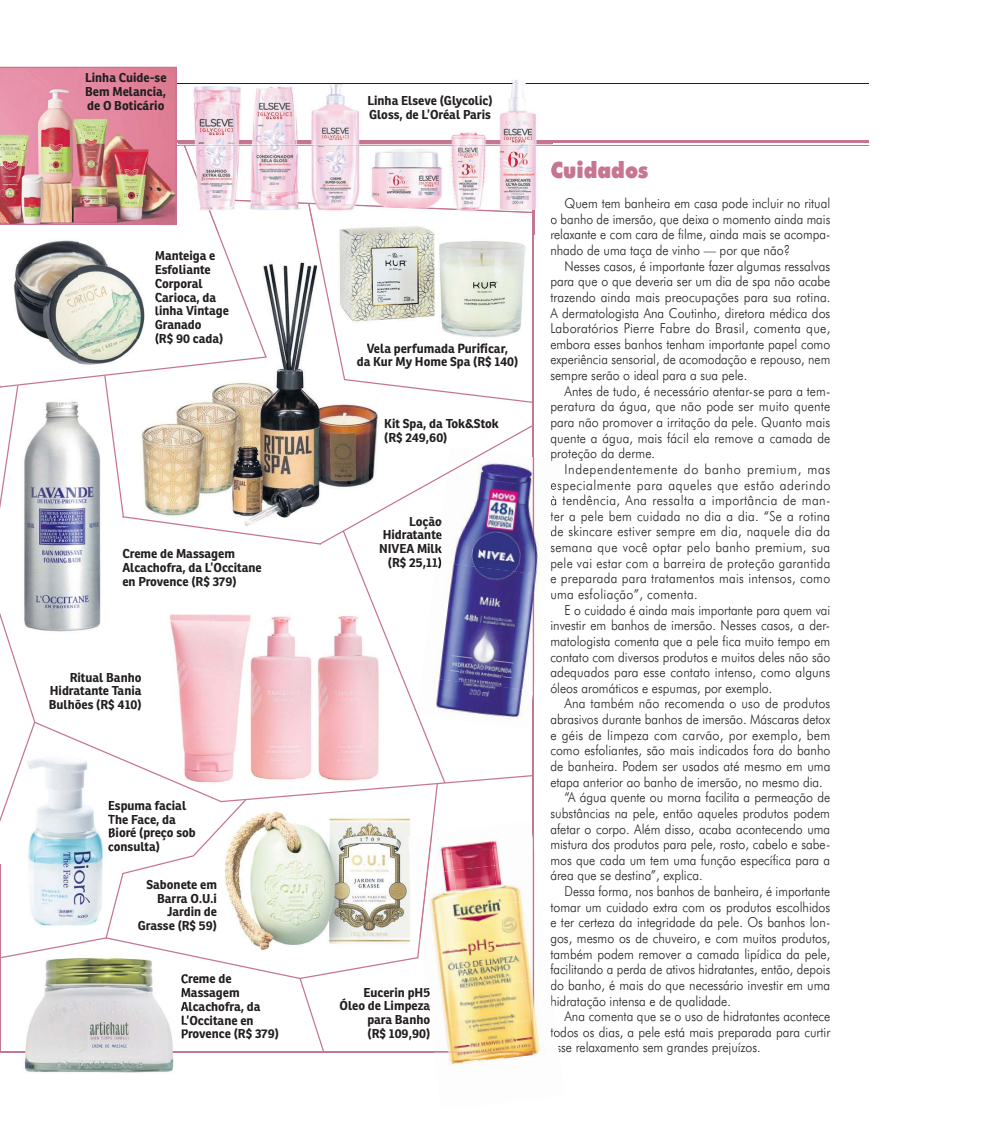
<style>
.page{position:relative;width:989px;height:1124px;background:#fff}
.page>*{position:absolute;margin:0;border:0;box-sizing:border-box;transform-origin:0 0}
.t1{font:900 22.5px "Futura BT";color:#c67691;scale:.9 1}
.t2{font:300 13.75px/15.6px "Futura BT";color:#231f20;text-align:justify;scale:.9 1}
.t3{font:300 13.75px/15.6px "Futura BT";color:#231f20;text-align:justify;scale:.92 1}
.t4{font:300 13.75px/15.6px "Futura BT";color:#231f20;text-align:justify;scale:.88 1}
.t5{font:300 13.75px/15.6px "Futura BT";color:#231f20;text-align:justify;scale:.89 1}
.t6{font:300 13.75px "Futura BT";letter-spacing:.02em;color:#231f20;scale:.92 1}
.t7{font:300 13.75px "Futura BT";color:#231f20;scale:.91 1}
.t8{font:700 12.5px/13.8px "Ronnia";color:#231f20}
</style>
<div class="page">
<hr style="left:0;top:140px;width:868px;height:3px;background:#c67691">
<hr style="left:0;top:145px;width:868px;height:1px;background:#c67691">
<hr style="left:0;top:83px;width:868px;height:1px;background:#231f20">
<hr style="left:0;top:1050px;width:533px;height:2px;background:#c67691">
<img style="left:11px;top:1051px;width:174px;height:22px">
<img style="left:534px;top:457px;width:6px;height:105px">
<img style="left:534px;top:562px;width:5px;height:121px">
<svg style="left:550px;top:483px;width:9px;height:54px"></svg>
<img style="left:534px;top:860px;width:1px;height:39px">
<img style="left:534px;top:899px;width:1px;height:39px">
<img style="left:534px;top:938px;width:1px;height:39px">
<img style="left:534px;top:977px;width:2px;height:39px">
<img style="left:432px;top:1052px;width:40px;height:13px">
<img style="left:472px;top:1052px;width:41px;height:10px">
<img style="left:513px;top:1016px;width:31px;height:42px">
<img style="left:477px;top:1060px;width:36px;height:2px">
<img style="left:518px;top:1055px;width:26px;height:3px">
<svg style="left:551px;top:988px;width:2px;height:18px"></svg>
<svg style="left:550px;top:1028px;width:7px;height:9px"></svg>
<img style="left:447px;top:1051px;width:86px;height:1px">
<img style="left:0;top:67px;width:534px;height:984px">
<img style="left:427px;top:833px;width:5px;height:35px">
<img style="left:423px;top:868px;width:5px;height:36px">
<img style="left:420px;top:904px;width:4px;height:35px">
<img style="left:179px;top:67px;width:357px;height:73px">
<img style="left:179px;top:140px;width:373px;height:50px">
<img style="left:179px;top:190px;width:41px;height:44px">
<img style="left:220px;top:190px;width:83px;height:8px">
<img style="left:303px;top:190px;width:42px;height:44px">
<img style="left:345px;top:190px;width:166px;height:24px">
<img style="left:511px;top:190px;width:40px;height:31px">
<img style="left:179px;top:83px;width:357px;height:1px">
<img style="left:331px;top:214px;width:206px;height:20px">
<svg style="left:551px;top:161px;width:1px;height:18px"></svg>
<img style="left:533px;top:145px;width:1px;height:89px">
<img style="left:219px;top:210px;width:59px;height:24px">
<img style="left:278px;top:210px;width:30px;height:24px">
<img style="left:219px;top:198px;width:232px;height:12px">
<img style="left:451px;top:208px;width:82px;height:5px">
<img style="left:184px;top:145px;width:35px;height:89px">
<img style="left:308px;top:203px;width:7px;height:31px">
<p class="t8" style="left:85px;top:71px;width:83px;text-align:justify">Linha Cuide-se Bem Melancia, de O Boticário</p>
<p class="t8" style="left:155px;top:249px;width:76px">Manteiga e<br>Esfoliante<br>Corporal<br>Carioca, da linha Vintage<br>Granado<br>(R$ 90 cada)</p>
<p class="t8" style="left:122px;top:547px;width:141px">Creme de Massagem<br>Alcachofra, da L’Occitane en Provence (R$ 379)</p>
<p class="t8" style="left:49px;top:670px;width:94px;text-align:justify;text-indent:21px">Ritual Banho Hidratante Tania Bulhões (R$ 410)</p>
<p class="t8" style="left:108px;top:798px;width:89px">Espuma facial<br>The Face, da<br>Bioré (preço sob consulta)</p>
<p class="t8" style="left:138px;top:877px;width:81px;text-align:right">Sabonete em<br>Barra O.U.i<br>Jardin de<br>Grasse (R$ 59)</p>
<p class="t8" style="left:181px;top:972px;width:100px">Creme de<br>Massagem<br>Alcachofra, da<br>L’Occitane en<br>Provence (R$ 379)</p>
<p class="t8" style="left:367px;top:94px;width:127px">Linha Elseve (Glycolic)<br>Gloss, de L’Oréal Paris</p>
<p class="t8" style="left:357px;top:341px;width:163px;text-align:center">Vela perfumada Purificar,<br>da Kur My Home Spa (R$ 140)</p>
<p class="t8" style="left:384px;top:417px;width:116px">Kit Spa, da Tok&amp;Stok (R$ 249,60)</p>
<p class="t8" style="left:379px;top:514px;width:64px;text-align:right">Loção<br>Hidratante<br>NIVEA Milk (R$ 25,11)</p>
<p class="t8" style="left:339px;top:985px;width:92px;text-align:right">Eucerin pH5<br>Óleo de Limpeza para Banho<br>(R$ 109,90)</p>
<h1 class="t1" style="left:550px;top:157px;width:110px">Cuidados</h1>
<p class="t2" style="left:550px;top:196px;width:312px;text-indent:14px">Quem tem banheira em casa pode incluir no ritual o banho de imersão, que deixa o momento ainda mais relaxante e com cara de filme, ainda mais se acompa&shy;nhado de uma taça de vinho — por que não?</p>
<p class="t2" style="left:550px;top:259px;width:313px;text-indent:14px">Nesses casos, é importante fazer algumas ressalvas para que o que deveria ser um dia de spa não acabe trazendo ainda mais preocupações para sua rotina.<br>A dermatologista Ana Coutinho, diretora médica dos Laboratórios Pierre Fabre do Brasil, comenta que, embora esses banhos tenham importante papel como experiência sensorial, de acomodação e repouso, nem sempre serão o ideal para a sua pele.</p>
<p class="t5" style="left:550px;top:384px;width:316px;text-indent:14px">Antes de tudo, é necessário atentar-se para a tem&shy;peratura da água, que não pode ser muito quente para não promover a irritação da pele. Quanto mais quente a água, mais fácil ela remove a camada de proteção da derme.</p>
<p class="t3" style="left:550px;top:462px;width:306px;text-indent:14px">Independentemente do banho premium, mas especialmente para aqueles que estão aderindo à tendência, Ana ressalta a importância de man&shy;ter a pele bem cuidada no dia a dia. “Se a rotina de skincare estiver sempre em dia, naquele dia da semana que você optar pelo banho premium, sua pele vai estar com a barreira de proteção garantida e preparada para tratamentos mais intensos, como uma esfoliação”, comenta.</p>
<p class="t4" style="left:550px;top:603px;width:320px;text-indent:14px">E o cuidado é ainda mais importante para quem vai investir em banhos de imersão. Nesses casos, a der&shy;matologista comenta que a pele fica muito tempo em contato com diversos produtos e muitos deles não são adequados para esse contato intenso, como alguns óleos aromáticos e espumas, por exemplo.</p>
<p class="t7" style="left:564px;top:697px;width:293px">Ana também não recomenda o uso de produtos</p>
<p class="t5" style="left:550px;top:712px;width:316px">abrasivos durante banhos de imersão. Máscaras detox</p>
<p class="t6" style="left:550px;top:729px;width:306px">e géis de limpeza com carvão, por exemplo, bem</p>
<p class="t2" style="left:550px;top:743px;width:313px">como esfoliantes, são mais indicados fora do banho</p>
<p class="t2" style="left:550px;top:759px;width:313px">de banheira. Podem ser usados até mesmo em uma</p>
<p class="t2" style="left:550px;top:774px;width:304px">etapa anterior ao banho de imersão, no mesmo dia.</p>
<p class="t2" style="left:564px;top:790px;width:297px">“A água quente ou morna facilita a permeação de</p>
<p class="t2" style="left:550px;top:806px;width:312px">substâncias na pele, então aqueles produtos podem</p>
<p class="t2" style="left:550px;top:821px;width:312px">afetar o corpo. Além disso, acaba acontecendo uma</p>
<p class="t2" style="left:550px;top:837px;width:312px">mistura dos produtos para pele, rosto, cabelo e sabe-</p>
<p class="t2" style="left:550px;top:853px;width:312px">mos que cada um tem uma função específica para a</p>
<p class="t2" style="left:550px;top:868px;width:171px">área que se destina”, explica.</p>
<p class="t5" style="left:564px;top:884px;width:300px">Dessa forma, nos banhos de banheira, é importante</p>
<p class="t2" style="left:550px;top:899px;width:312px">tomar um cuidado extra com os produtos escolhidos</p>
<p class="t2" style="left:550px;top:915px;width:312px">e ter certeza da integridade da pele. Os banhos lon-</p>
<p class="t2" style="left:550px;top:931px;width:313px">gos, mesmo os de chuveiro, e com muitos produtos,</p>
<p class="t2" style="left:550px;top:946px;width:312px">também podem remover a camada lipídica da pele,</p>
<p class="t4" style="left:550px;top:962px;width:320px">facilitando a perda de ativos hidratantes, então, depois</p>
<p class="t2" style="left:550px;top:978px;width:312px">do banho, é mais do que necessário investir em uma</p>
<p class="t2" style="left:550px;top:993px;width:202px">hidratação intensa e de qualidade.</p>
<p class="t2" style="left:564px;top:1009px;width:297px">Ana comenta que se o uso de hidratantes acontece</p>
<p class="t2" style="left:550px;top:1024px;width:312px">todos os dias, a pele está mais preparada para curtir</p>
<p class="t2" style="left:550px;top:1040px;width:235px">esse relaxamento sem grandes prejuízos.</p>
</div>
